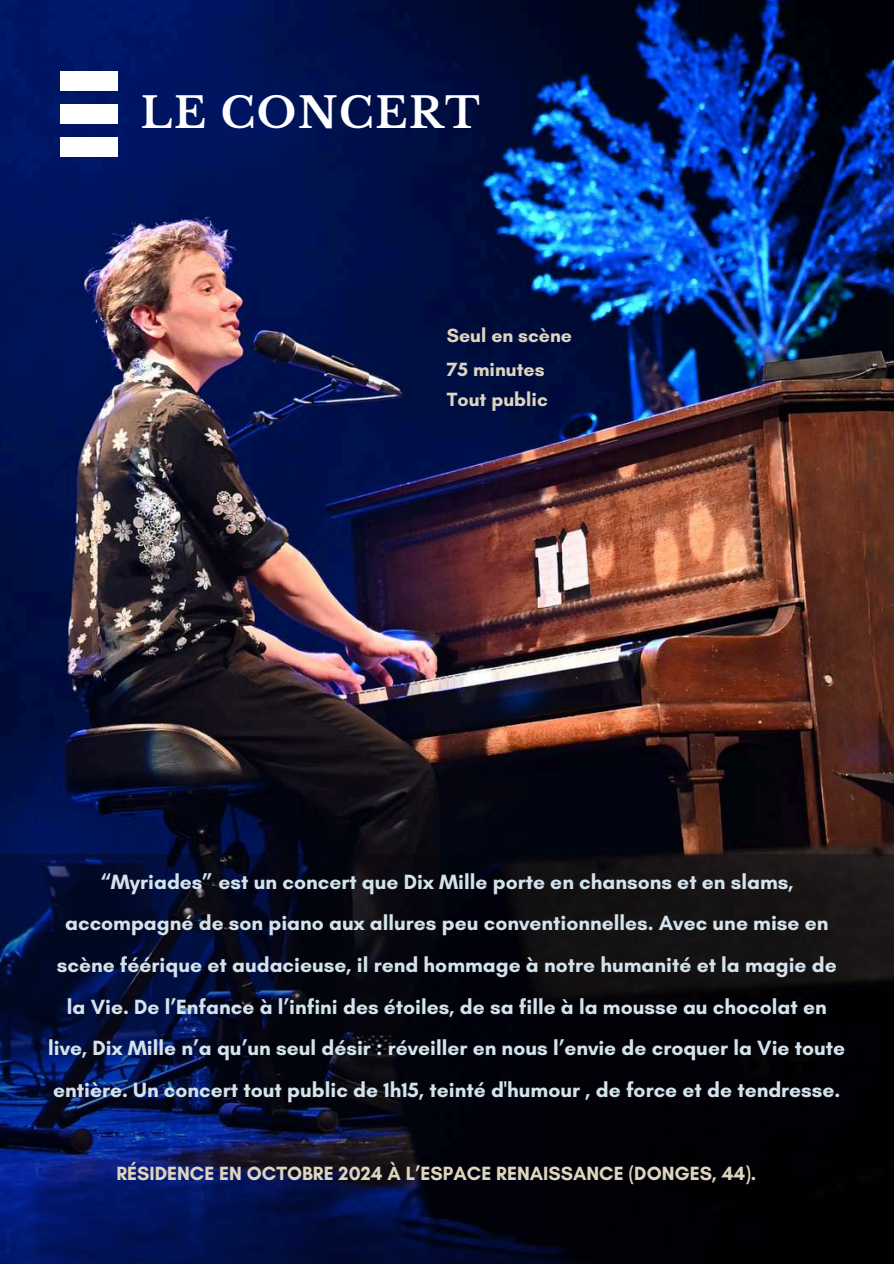
<style>
.page{position:relative;width:894px;height:1264px;background:#fff}
.page>*{position:absolute;margin:0;border:0;box-sizing:border-box;transform-origin:0 0}
.t1{font:700 41.85px "Libre Baskerville";letter-spacing:.04em;color:#fff}
.t2{font:700 21px/41.7px "Glacial Indifference";color:#d3e2eb;text-align:center}
.t3{font:700 19.5px/33.8px "Glacial Indifference";color:#ded5bf}
</style>
<div class="page">
<img style="left:0;top:0;width:893px;height:854px">
<div style="left:60px;top:71px;width:58px;height:19px;background:#fff"></div>
<div style="left:60px;top:104px;width:58px;height:19px;background:#fff"></div>
<div style="left:60px;top:137px;width:58px;height:19px;background:#fff"></div>
<svg style="left:0;top:854px;width:893px;height:409px;background:#060a20"></svg>
<h1 class="t1" style="left:141px;top:87px;width:340px">LE CONCERT</h1>
<p class="t3" style="left:446px;top:318px;width:127px">Seul en scène<br>75 minutes</p>
<p class="t3" style="left:446px;top:382px;width:102px">Tout public</p>
<p class="t2" style="left:48px;top:860px;width:798px">“Myriades” est un concert que Dix Mille porte en chansons et en slams, accompagné de son piano aux allures peu conventionnelles. Avec une mise en scène féérique et audacieuse, il rend hommage à notre humanité et la magie de la Vie. De l’Enfance à l’infini des étoiles, de sa fille à la mousse au chocolat en live, Dix Mille n’a qu’un seul désir : réveiller en nous l’envie de croquer la Vie toute entière. Un concert tout public de 1h15, teinté d'humour , de force et de tendresse.</p>
<p class="t3" style="left:116px;top:1155px;width:641px">RÉSIDENCE EN OCTOBRE 2024 À L’ESPACE RENAISSANCE (DONGES, 44).</p>
</div>
